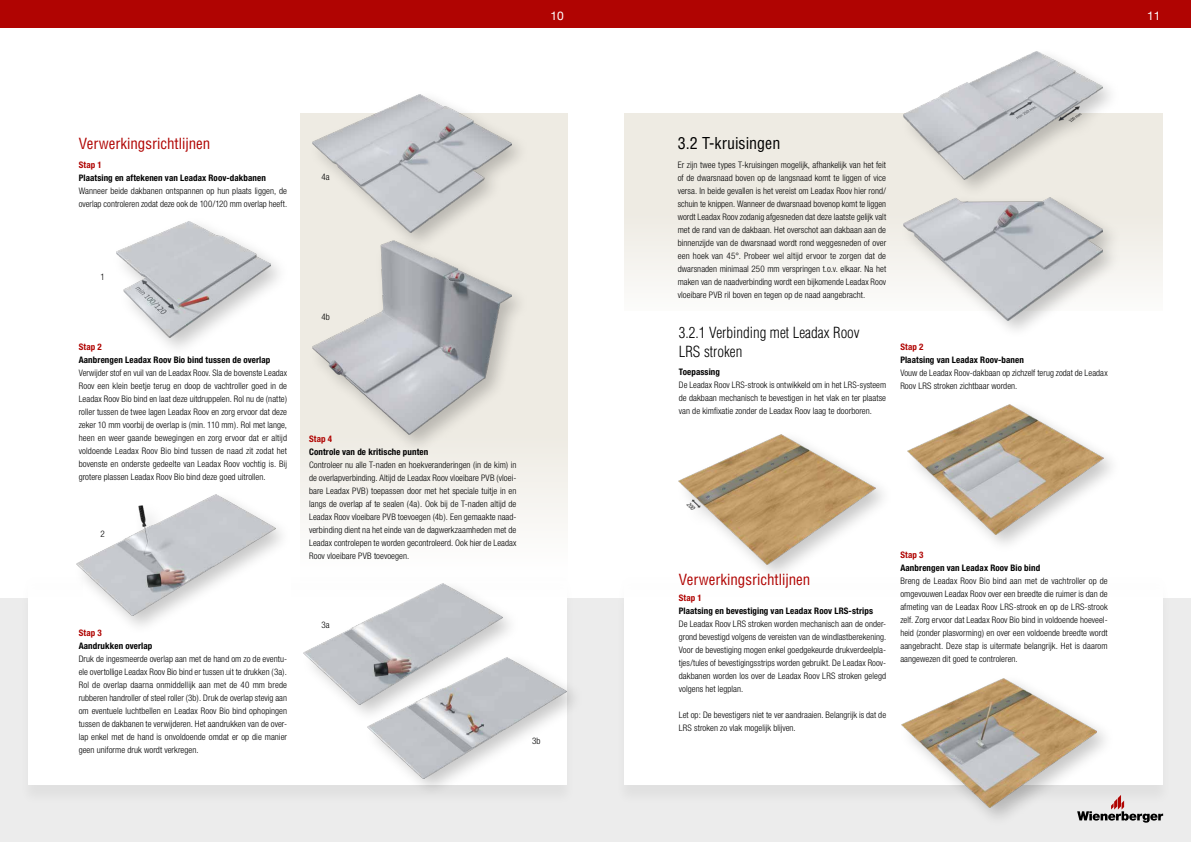
<style>
.page{position:relative;width:1191px;height:842px;background:#fff}
.page>*{position:absolute;margin:0;border:0;box-sizing:border-box;transform-origin:0 0}
.t1{font:condensed 16px "Helvetica";color:#000}
.t2{font:condensed 15px "Helvetica";color:#b00402}
.t3{font:300 condensed 15px/19px "Helvetica";color:#000}
.t4{font:12px "Helvetica Neue";color:#fff}
.t5{font:300 condensed 9px/13px "Helvetica Neue";letter-spacing:.005em;color:#000;text-align:justify}
.t6{font:700 condensed 9px "Helvetica Neue";letter-spacing:.01em;color:#000}
.t7{font:700 condensed 9px "Helvetica Neue";letter-spacing:.02em;color:#b00402}
</style>
<div class="page">
<div style="left:0;top:0;width:1191px;height:28px;background:#b00402"></div>
<div style="left:0;top:598px;width:1191px;height:244px;background:#ececec"></div>
<div style="left:19px;top:568px;width:557px;height:238px;background:#e8e8e8"></div>
<div style="left:28px;top:558px;width:539px;height:227px;background:#fff"></div>
<img style="left:304px;top:583px;width:199px;height:121px">
<div style="left:363px;top:652px;width:222px;height:146px;background:#000;opacity:.22"></div>
<img style="left:367px;top:657px;width:199px;height:121px">
<div style="left:300px;top:114px;width:267px;height:467px;background:linear-gradient(to bottom,#eae7dd,#f7f6f2)"></div>
<div style="left:624px;top:113px;width:538px;height:197px;background:linear-gradient(to bottom,#eae7dd,#f8f7f4)"></div>
<div style="left:614px;top:568px;width:558px;height:238px;background:#e9e9e9"></div>
<div style="left:624px;top:558px;width:538px;height:227px;background:#fff"></div>
<img style="left:76px;top:495px;width:199px;height:121px">
<div style="left:898px;top:47px;width:224px;height:152px;background:#000;opacity:.22"></div>
<img style="left:903px;top:52px;width:199px;height:127px">
<div style="left:898px;top:193px;width:224px;height:148px;background:#000;opacity:.22"></div>
<img style="left:903px;top:198px;width:199px;height:123px">
<img style="left:116px;top:221px;width:154px;height:116px">
<div style="left:96px;top:527px;width:13px;height:13px;background:#fff"></div>
<img style="left:679px;top:435px;width:196px;height:129px">
<div style="left:897px;top:673px;width:219px;height:155px;background:#000;opacity:.22"></div>
<img style="left:901px;top:678px;width:195px;height:130px">
<img style="left:907px;top:405px;width:196px;height:129px">
<div style="left:308px;top:89px;width:223px;height:164px;background:#000;opacity:.22"></div>
<img style="left:312px;top:94px;width:199px;height:139px">
<div style="left:308px;top:236px;width:223px;height:218px;background:#eeebe3"></div>
<img style="left:312px;top:241px;width:199px;height:194px">
<svg style="left:1077px;top:795px;width:86px;height:28px"></svg>
<h3 class="t4" style="left:550px;top:7px;width:15px">10</h3>
<h3 class="t4" style="left:1147px;top:7px;width:15px">11</h3>
<h2 class="t2" style="left:79px;top:134px;width:133px">Verwerkingsrichtlijnen</h2>
<p class="t7" style="left:79px;top:159px;width:25px">Stap 1</p>
<p class="t6" style="left:79px;top:172px;width:189px">Plaatsing en aftekenen van Leadax Roov-dakbanen</p>
<p class="t5" style="left:79px;top:184px;width:210px">Wanneer beide dakbanen ontspannen op hun plaats liggen, de overlap controleren zodat deze ook de 100/120 mm overlap heeft.</p>
<p class="t5" style="left:321px;top:170px;width:10px">4a</p>
<p class="t5" style="left:100px;top:270px;width:6px">1</p>
<p class="t7" style="left:79px;top:341px;width:25px">Stap 2</p>
<p class="t6" style="left:79px;top:354px;width:193px">Aanbrengen Leadax Roov Bio bind tussen de overlap</p>
<p class="t5" style="left:79px;top:366px;width:210px">Verwijder stof en vuil van de Leadax Roov. Sla de bovenste Leadax Roov een klein beetje terug en doop de vachtroller goed in de Leadax Roov Bio bind en laat deze uitdruppelen. Rol nu de (natte) roller tussen de twee lagen Leadax Roov en zorg ervoor dat deze zeker 10 mm voorbij de overlap is (min. 110 mm). Rol met lange, heen en weer gaande bewegingen en zorg ervoor dat er altijd voldoende Leadax Roov Bio bind tussen de naad zit zodat het bovenste en onderste gedeelte van Leadax Roov vochtig is. Bij grotere plassen Leadax Roov Bio bind deze goed uitrollen.</p>
<p class="t5" style="left:100px;top:527px;width:6px">2</p>
<p class="t5" style="left:321px;top:310px;width:10px">4b</p>
<p class="t7" style="left:309px;top:433px;width:25px">Stap 4</p>
<p class="t6" style="left:309px;top:446px;width:121px">Controle van de kritische punten</p>
<p class="t5" style="left:309px;top:458px;width:209px">Controleer nu alle T-naden en hoekveranderingen (in de kim) in de overlapverbinding. Altijd de Leadax Roov vloeibare PVB (vloei&shy;bare Leadax PVB) toepassen door met het speciale tuitje in en langs de overlap af te sealen (4a). Ook bij de T-naden altijd de Leadax Roov vloeibare PVB toevoegen (4b). Een gemaakte naad&shy;verbinding dient na het einde van de dagwerkzaamheden met de Leadax controlepen te worden gecontroleerd. Ook hier de Leadax Roov vloeibare PVB toevoegen.</p>
<p class="t7" style="left:79px;top:627px;width:25px">Stap 3</p>
<p class="t6" style="left:79px;top:640px;width:75px">Aandrukken overlap</p>
<p class="t5" style="left:79px;top:652px;width:210px">Druk de ingesmeerde overlap aan met de hand om zo de eventu&shy;ele overtollige Leadax Roov Bio bind er tussen uit te drukken (3a).<br>Rol de overlap daarna onmiddellijk aan met de 40 mm brede rubberen handroller of steel roller (3b). Druk de overlap stevig aan om eventuele luchtbellen en Leadax Roov Bio bind ophopingen tussen de dakbanen te verwijderen. Het aandrukken van de over&shy;lap enkel met de hand is onvoldoende omdat er op die manier geen uniforme druk wordt verkregen.</p>
<p class="t5" style="left:321px;top:618px;width:10px">3a</p>
<p class="t5" style="left:532px;top:734px;width:10px">3b</p>
<h1 class="t1" style="left:677px;top:133px;width:104px">3.2 T-kruisingen</h1>
<p class="t5" style="left:677px;top:158px;width:210px">Er zijn twee types T-kruisingen mogelijk, afhankelijk van het feit of de dwarsnaad boven op de langsnaad komt te liggen of vice versa. In beide gevallen is het vereist om Leadax Roov hier rond/ schuin te knippen. Wanneer de dwarsnaad bovenop komt te liggen wordt Leadax Roov zodanig afgesneden dat deze laatste gelijk valt met de rand van de dakbaan. Het overschot aan dakbaan aan de binnenzijde van de dwarsnaad wordt rond weggesneden of over een hoek van 45°. Probeer wel altijd ervoor te zorgen dat de dwarsnaden minimaal 250 mm verspringen t.o.v. elkaar. Na het maken van de naadverbinding wordt een bijkomende Leadax Roov vloeibare PVB ril boven en tegen op de naad aangebracht.</p>
<h2 class="t3" style="left:679px;top:323px;width:182px">3.2.1 Verbinding met Leadax Roov<br>LRS stroken</h2>
<p class="t6" style="left:679px;top:367px;width:43px">Toepassing</p>
<p class="t5" style="left:679px;top:379px;width:209px">De Leadax Roov LRS-strook is ontwikkeld om in het LRS-systeem de dakbaan mechanisch te bevestigen in het vlak en ter plaatse van de kimfixatie zonder de Leadax Roov laag te doorboren.</p>
<p class="t7" style="left:900px;top:341px;width:25px">Stap 2</p>
<p class="t6" style="left:900px;top:354px;width:125px">Plaatsing van Leadax Roov-banen</p>
<p class="t5" style="left:900px;top:366px;width:209px">Vouw de Leadax Roov-dakbaan op zichzelf terug zodat de Leadax<br>Roov LRS stroken zichtbaar worden.</p>
<h2 class="t2" style="left:679px;top:570px;width:133px">Verwerkingsrichtlijnen</h2>
<p class="t7" style="left:679px;top:593px;width:25px">Stap 1</p>
<p class="t6" style="left:679px;top:606px;width:196px">Plaatsing en bevestiging van Leadax Roov LRS-strips</p>
<p class="t5" style="left:679px;top:617px;width:209px">De Leadax Roov LRS stroken worden mechanisch aan de onder&shy;grond bevestigd volgens de vereisten van de windlastberekening.<br>Voor de bevestiging mogen enkel goedgekeurde drukverdeelplaa tjes/tules of bevestigingsstrips worden gebruikt. De Leadax Roov&shy;dakbanen worden los over de Leadax Roov LRS stroken gelegd volgens het legplan.</p>
<p class="t5" style="left:679px;top:708px;width:209px">Let op: De bevestigers niet te ver aandraaien. Belangrijk is dat de<br>LRS stroken zo vlak mogelijk blijven.</p>
<p class="t7" style="left:900px;top:549px;width:25px">Stap 3</p>
<p class="t6" style="left:900px;top:562px;width:141px">Aanbrengen van Leadax Roov Bio bind</p>
<p class="t5" style="left:900px;top:574px;width:209px">Breng de Leadax Roov Bio bind aan met de vachtroller op de omgevouwen Leadax Roov over een breedte die ruimer is dan de afmeting van de Leadax Roov LRS-strook en op de LRS-strook zelf. Zorg ervoor dat Leadax Roov Bio bind in voldoende hoeveel&shy;heid (zonder plasvorming) en over een voldoende breedte wordt aangebracht. Deze stap is uitermate belangrijk. Het is daarom aangewezen dit goed te controleren.</p>
</div>
